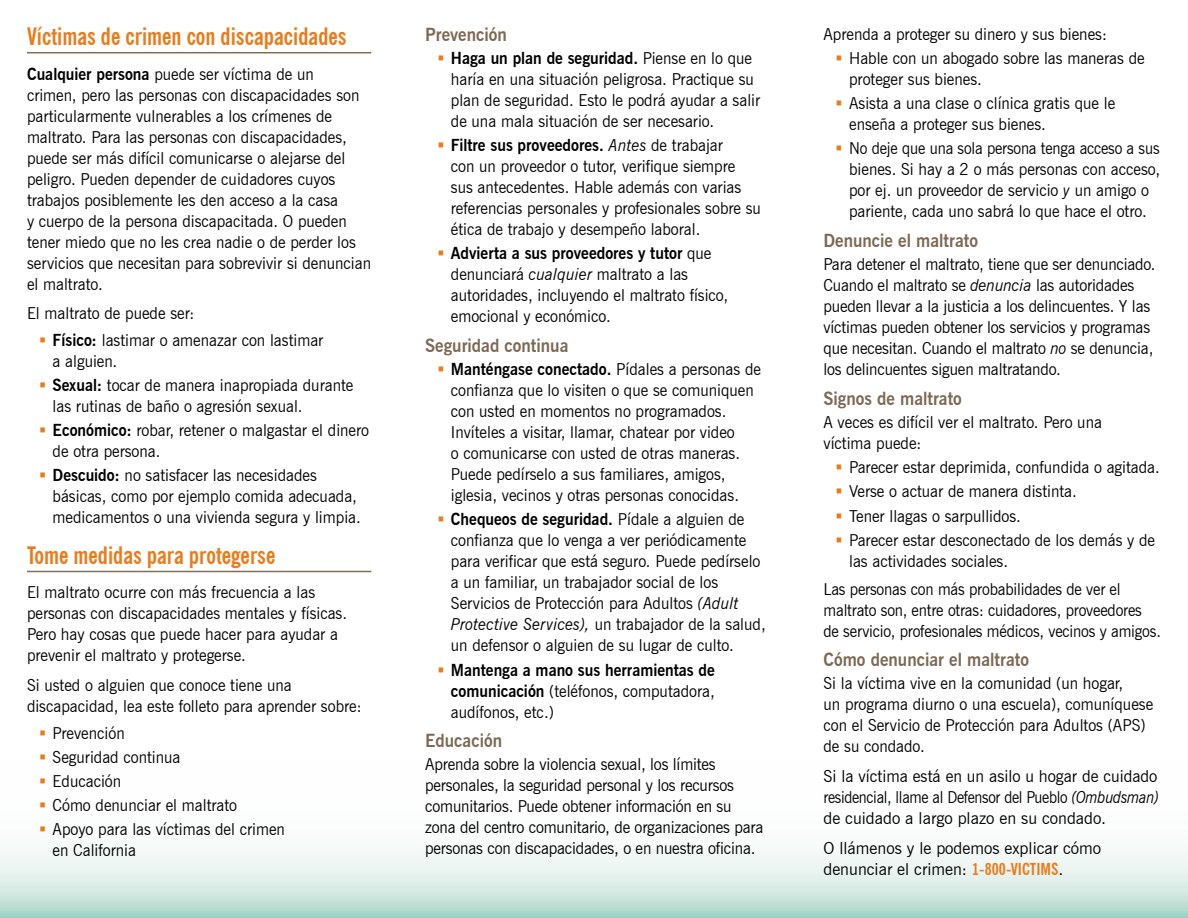
<style>
.page{position:relative;width:1188px;height:918px;background:#fff}
.page>*{position:absolute;margin:0;border:0;box-sizing:border-box;transform-origin:0 0}
.subhd_underlined{font:700 condensed 24px "News Gothic BT";color:#e87c1d;scale:.95 1}
.subhead{font:700 18px "News Gothic BT";color:#7c6954;scale:.95 1}
.Bullet{font:16.5px/21px "News Gothic BT";color:#000;scale:.95 1}
.body{font:16.5px/21px "News Gothic BT";color:#000;scale:.95 1}
.bullet_last{font:16.5px/21px "News Gothic BT";color:#000;scale:.95 1}
.bdy_before_bllt{font:16.5px/21px "News Gothic BT";color:#000;scale:.95 1}
.body-2{font:16.5px/21px "News Gothic BT";color:#000;text-align:justify}
.bullet_last-2{font:16.5px/21px "News Gothic BT";color:#000;scale:.92 1}
.body-3{font:16.5px/21px "News Gothic BT";color:#000;scale:.93 1}
.bullet_last-3{font:700 16.5px/21px "News Gothic BT";color:#000;text-align:justify;scale:.95 1}
.bullet_b4_body{font:16.5px/21px "News Gothic BT";color:#000;scale:.95 1}
.s1{font-weight:700}
.s2{color:#e87c1d}
.s3{font-style:italic}
.s4{font-weight:400}
.s5{font-weight:700;font-stretch:condensed;color:#e87c1d}
</style>
<div class="page">
<svg style="left:0;top:570px;width:1188px;height:348px"></svg>
<hr style="left:27px;top:52px;width:344px;height:1px;background:#806f57">
<hr style="left:27px;top:571px;width:344px;height:1px;background:#806f57">
<p class="subhd_underlined" style="left:27px;top:22px;width:338px">Víctimas de crimen con discapacidades</p>
<p class="body" style="left:27px;top:63px;width:364px"><span class="s1">Cualquier persona</span> puede ser víctima de un<br>crimen, pero las personas con discapacidades son particularmente vulnerables a los crímenes de maltrato. Para las personas con discapacidades, puede ser más difícil comunicarse o alejarse del peligro. Pueden depender de cuidadores cuyos trabajos posiblemente les den acceso a la casa<br>y cuerpo de la persona discapacitada. O pueden tener miedo que no les crea nadie o de perder los servicios que necesitan para sobrevivir si denuncian el maltrato.</p>
<p class="bdy_before_bllt" style="left:27px;top:303px;width:178px">El maltrato de puede ser:</p>
<p class="Bullet" style="left:53px;top:329px;width:286px;text-indent:-13px"><span class="s2">▪</span> <span class="s1">Físico:</span> lastimar o amenazar con lastimar a alguien.</p>
<p class="Bullet" style="left:53px;top:375px;width:318px;text-indent:-13px"><span class="s2">▪</span> <span class="s1">Sexual:</span> tocar de manera inapropiada durante las rutinas de baño o agresión sexual.</p>
<p class="Bullet" style="left:53px;top:420px;width:335px;text-indent:-13px"><span class="s2">▪</span> <span class="s1">Económico:</span> robar, retener o malgastar el dinero de otra persona.</p>
<p class="bullet_last" style="left:53px;top:465px;width:326px;text-indent:-13px"><span class="s2">▪</span> <span class="s1">Descuido:</span> no satisfacer las necesidades básicas, como por ejemplo comida adecuada, medicamentos o una vivienda segura y limpia.</p>
<p class="subhd_underlined" style="left:27px;top:541px;width:263px">Tome medidas para protegerse</p>
<p class="body" style="left:27px;top:582px;width:339px">El maltrato ocurre con más frecuencia a las personas con discapacidades mentales y físicas.<br>Pero hay cosas que puede hacer para ayudar a prevenir el maltrato y protegerse.</p>
<p class="bdy_before_bllt" style="left:27px;top:675px;width:354px">Si usted o alguien que conoce tiene una discapacidad, lea este folleto para aprender sobre:</p>
<p class="Bullet" style="left:39px;top:722px;width:92px"><span class="s2">▪</span> Prevención</p>
<p class="Bullet" style="left:39px;top:746px;width:150px"><span class="s2">▪</span> Seguridad continua</p>
<p class="Bullet" style="left:39px;top:771px;width:88px"><span class="s2">▪</span> Educación</p>
<p class="Bullet" style="left:39px;top:795px;width:210px"><span class="s2">▪</span> Cómo denunciar el maltrato</p>
<p class="Bullet" style="left:53px;top:819px;width:246px;text-indent:-13px"><span class="s2">▪</span> Apoyo para las víctimas del crimen en California</p>
<p class="subhead" style="left:425px;top:23px;width:87px">Prevención</p>
<p class="Bullet" style="left:451px;top:47px;width:327px;text-indent:-14px"><span class="s2">▪</span> <span class="s1">Haga un plan de seguridad.</span> Piense en lo que haría en una situación peligrosa. Practique su plan de seguridad. Esto le podrá ayudar a salir de una mala situación de ser necesario.</p>
<p class="Bullet" style="left:451px;top:135px;width:328px;text-indent:-14px"><span class="s2">▪</span> <span class="s1">Filtre sus proveedores.</span> <span class="s3">Antes</span> de trabajar<br>con un proveedor o tutor, verifique siempre sus antecedentes. Hable además con varias referencias personales y profesionales sobre su ética de trabajo y desempeño laboral.</p>
<p class="bullet_last" style="left:451px;top:243px;width:293px;text-indent:-14px"><span class="s2">▪</span> <span class="s1">Advierta a sus proveedores y tutor</span> que denunciará <span class="s3">cualquier</span> maltrato a las autoridades, incluyendo el maltrato físico, emocional y económico.</p>
<p class="subhead" style="left:425px;top:335px;width:152px">Seguridad continua</p>
<p class="Bullet" style="left:451px;top:359px;width:328px;text-indent:-14px"><span class="s2">▪</span> <span class="s1">Manténgase conectado.</span> Pídales a personas de confianza que lo visiten o que se comuniquen con usted en momentos no programados.<br>Invíteles a visitar, llamar, chatear por video<br>o comunicarse con usted de otras maneras.<br>Puede pedírselo a sus familiares, amigos, iglesia, vecinos y otras personas conocidas.</p>
<p class="Bullet" style="left:451px;top:509px;width:333px;text-indent:-14px"><span class="s2">▪</span> <span class="s1">Chequeos de seguridad.</span> Pídale a alguien de confianza que lo venga a ver periódicamente para verificar que está seguro. Puede pedírselo a un familiar, un trabajador social de los Servicios de Protección para Adultos <span class="s3">(Adult Protective Services),</span> un trabajador de la salud, un defensor o alguien de su lugar de culto.</p>
<p class="bullet_last-3" style="left:451px;top:659px;width:279px;text-indent:-14px"><span class="s2">▪</span> Mantenga a mano sus herramientas de comunicación <span class="s4">(teléfonos, computadora, audífonos, etc.)</span></p>
<p class="subhead" style="left:425px;top:730px;width:82px">Educación</p>
<p class="body" style="left:425px;top:754px;width:357px">Aprenda sobre la violencia sexual, los límites personales, la seguridad personal y los recursos comunitarios. Puede obtener información en su zona del centro comunitario, de organizaciones para personas con discapacidades, o en nuestra oficina.</p>
<p class="bdy_before_bllt" style="left:824px;top:23px;width:300px">Aprenda a proteger su dinero y sus bienes:</p>
<p class="Bullet" style="left:849px;top:47px;width:313px;text-indent:-14px"><span class="s2">▪</span> Hable con un abogado sobre las maneras de proteger sus bienes.</p>
<p class="Bullet" style="left:849px;top:93px;width:282px;text-indent:-14px"><span class="s2">▪</span> Asista a una clase o clínica gratis que le enseña a proteger sus bienes.</p>
<p class="bullet_last-2" style="left:849px;top:138px;width:340px;text-indent:-14px"><span class="s2">▪</span> No deje que una sola persona tenga acceso a sus bienes. Si hay a 2 o más personas con acceso, por ej. un proveedor de servicio <span class="s3">y</span> un amigo o pariente, cada uno sabrá lo que hace el otro.</p>
<p class="subhead" style="left:824px;top:230px;width:164px">Denuncie el maltrato</p>
<p class="body" style="left:824px;top:254px;width:351px">Para detener el maltrato, tiene que ser denunciado.<br>Cuando el maltrato se <span class="s3">denuncia</span> las autoridades pueden llevar a la justicia a los delincuentes. Y las víctimas pueden obtener los servicios y programas que necesitan. Cuando el maltrato <span class="s3">no</span> se denuncia, los delincuentes siguen maltratando.</p>
<p class="subhead" style="left:824px;top:387px;width:147px">Signos de maltrato</p>
<p class="bdy_before_bllt" style="left:824px;top:411px;width:295px">A veces es difícil ver el maltrato. Pero una víctima puede:</p>
<p class="Bullet" style="left:836px;top:457px;width:343px"><span class="s2">▪</span> Parecer estar deprimida, confundida o agitada.</p>
<p class="Bullet" style="left:836px;top:481px;width:255px"><span class="s2">▪</span> Verse o actuar de manera distinta.</p>
<p class="Bullet" style="left:836px;top:505px;width:197px"><span class="s2">▪</span> Tener llagas o sarpullidos.</p>
<p class="bullet_b4_body" style="left:849px;top:529px;width:324px;text-indent:-14px"><span class="s2">▪</span> Parecer estar desconectado de los demás y de las actividades sociales.</p>
<p class="body-3" style="left:824px;top:578px;width:364px">Las personas con más probabilidades de ver el maltrato son, entre otras: cuidadores, proveedores de servicio, profesionales médicos, vecinos y amigos.</p>
<p class="subhead" style="left:824px;top:649px;width:218px">Cómo denunciar el maltrato</p>
<p class="body" style="left:824px;top:673px;width:349px">Si la víctima vive en la comunidad (un hogar,<br>un programa diurno o una escuela), comuníquese con el Servicio de Protección para Adultos (APS) de su condado.</p>
<p class="body-2" style="left:824px;top:766px;width:337px">Si la víctima está en un asilo u hogar de cuidado residencial, llame al Defensor del Pueblo <span class="s3">(Ombudsman) </span>de cuidado a largo plazo en su condado.</p>
<p class="body-2" style="left:824px;top:837px;width:279px">O llámenos y le podemos explicar cómo denunciar el crimen: <span class="s5">1-800-VICTIMS</span>.</p>
</div>
